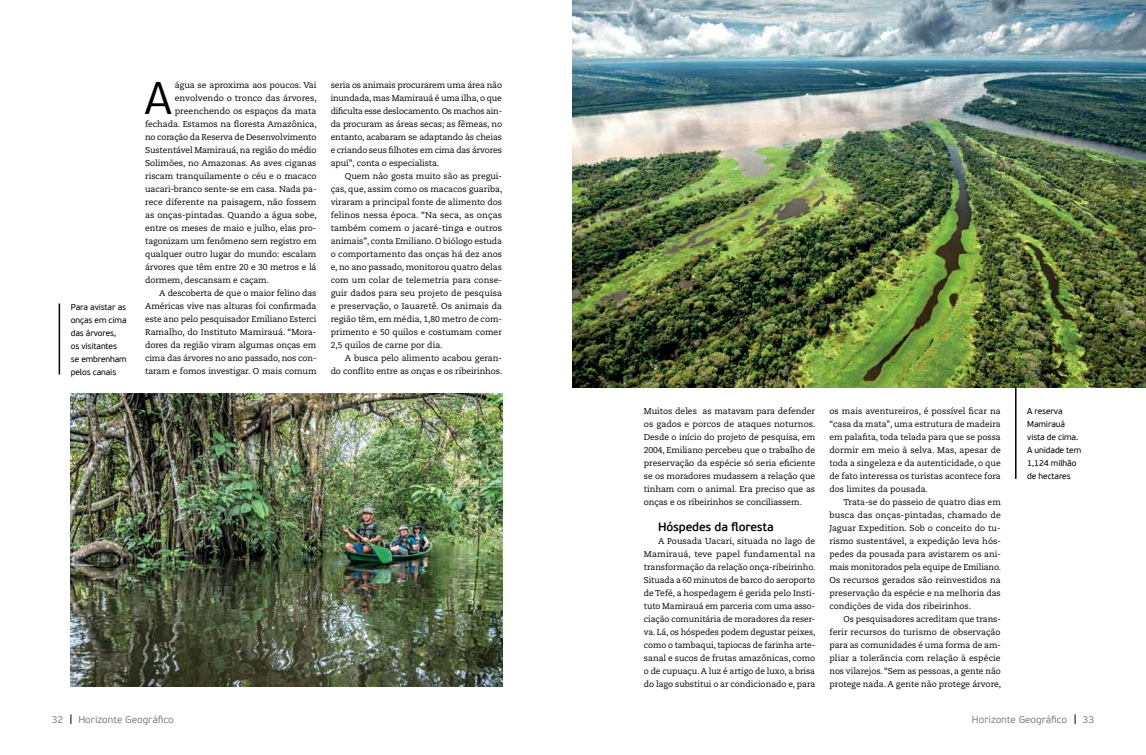
<style>
.page{position:relative;width:1146px;height:755px;background:#fff}
.page>*{position:absolute;margin:0;border:0;box-sizing:border-box;transform-origin:0 0}
.t1{font:300 45.6px "PF Beau Sans Pro";color:#000}
.t2{font:600 12px "PF Beau Sans Pro";letter-spacing:-.01em;color:#000}
.t3{font:10px "PF Beau Sans Pro";color:#808285}
.t4{font:8.5px/13px "Caecilia LT Std";letter-spacing:-.01em;color:#000;text-align:justify}
.t5{font:8.5px/13px "PF Beau Sans Pro";letter-spacing:-.015em;color:#000}
</style>
<div class="page">
<hr style="left:1014px;top:374px;width:2px;height:104px;background:#000">
<hr style="left:59px;top:303px;width:1px;height:71px;background:#000">
<img style="left:573px;top:0;width:572px;height:387px">
<img style="left:70px;top:393px;width:432px;height:293px">
<p class="t5" style="left:71px;top:300px;width:57px">Para avistar as onças em cima das árvores,<br>os visitantes se embrenham pelos canais</p>
<h1 class="t1" style="left:144px;top:72px;width:29px">A</h1>
<p class="t4" style="left:175px;top:79px;width:143px">água se aproxima aos poucos. Vai</p>
<p class="t4" style="left:175px;top:92px;width:143px">envolvendo o tronco das árvores,</p>
<p class="t4" style="left:175px;top:105px;width:143px">preenchendo os espaços da mata</p>
<p class="t4" style="left:145px;top:118px;width:173px">fechada. Estamos na floresta Amazônica,</p>
<p class="t4" style="left:145px;top:131px;width:173px">no coração da Reserva de Desenvolvimento</p>
<p class="t4" style="left:145px;top:144px;width:173px">Sustentável Mamirauá, na região do médio</p>
<p class="t4" style="left:145px;top:157px;width:173px">Solimões, no Amazonas. As aves ciganas</p>
<p class="t4" style="left:145px;top:170px;width:173px">riscam tranquilamente o céu e o macaco</p>
<p class="t4" style="left:145px;top:183px;width:173px">uacari-branco sente-se em casa. Nada pa-</p>
<p class="t4" style="left:145px;top:196px;width:173px">rece diferente na paisagem, não fossem</p>
<p class="t4" style="left:145px;top:209px;width:173px">as onças-pintadas. Quando a água sobe,</p>
<p class="t4" style="left:145px;top:222px;width:173px">entre os meses de maio e julho, elas pro-</p>
<p class="t4" style="left:145px;top:235px;width:173px">tagonizam um fenômeno sem registro em</p>
<p class="t4" style="left:145px;top:248px;width:173px">qualquer outro lugar do mundo: escalam</p>
<p class="t4" style="left:145px;top:261px;width:173px">árvores que têm entre 20 e 30 metros e lá</p>
<p class="t4" style="left:145px;top:274px;width:125px">dormem, descansam e caçam.</p>
<p class="t4" style="left:159px;top:287px;width:159px">A descoberta de que o maior felino das</p>
<p class="t4" style="left:145px;top:300px;width:173px">Américas vive nas alturas foi confirmada</p>
<p class="t4" style="left:145px;top:313px;width:173px">este ano pelo pesquisador Emiliano Esterci</p>
<p class="t4" style="left:145px;top:326px;width:173px">Ramalho, do Instituto Mamirauá. “Mora-</p>
<p class="t4" style="left:145px;top:339px;width:173px">dores da região viram algumas onças em</p>
<p class="t4" style="left:145px;top:352px;width:173px">cima das árvores no ano passado, nos con-</p>
<p class="t4" style="left:145px;top:365px;width:173px">taram e fomos investigar. O mais comum</p>
<p class="t4" style="left:330px;top:79px;width:173px">seria os animais procurarem uma área não inundada, mas Mamirauá é uma ilha, o que dificulta esse deslocamento. Os machos ain&shy;da procuram as áreas secas; as fêmeas, no entanto, acabaram se adaptando às cheias e criando seus filhotes em cima das árvores apuí”, conta o especialista.</p>
<p class="t4" style="left:330px;top:170px;width:173px;text-indent:14px">Quem não gosta muito são as pregui&shy;ças, que, assim como os macacos guariba, viraram a principal fonte de alimento dos felinos nessa época. “Na seca, as onças também comem o jacaré-tinga e outros animais”, conta Emiliano. O biólogo estuda o comportamento das onças há dez anos e, no ano passado, monitorou quatro delas com um colar de telemetria para conse&shy;guir dados para seu projeto de pesquisa e preservação, o Iauaretê. Os animais da região têm, em média, 1,80 metro de com&shy;primento e 50 quilos e costumam comer 2,5 quilos de carne por dia.</p>
<p class="t4" style="left:330px;top:352px;width:173px;text-align:right">A busca pelo alimento acabou geran-<br>do conflito entre as onças e os ribeirinhos.</p>
<p class="t4" style="left:643px;top:404px;width:173px">Muitos deles as matavam para defender os gados e porcos de ataques noturnos.<br>Desde o início do projeto de pesquisa, em 2004, Emiliano percebeu que o trabalho de preservação da espécie só seria eficiente se os moradores mudassem a relação que tinham com o animal. Era preciso que as onças e os ribeirinhos se conciliassem.</p>
<h2 class="t2" style="left:658px;top:519px;width:117px">Hóspedes da floresta</h2>
<p class="t4" style="left:643px;top:534px;width:173px;text-indent:14px">A Pousada Uacari, situada no lago de Mamirauá, teve papel fundamental na transformação da relação onça-ribeirinho.<br>Situada a 60 minutos de barco do aeroporto de Tefé, a hospedagem é gerida pelo Insti&shy;tuto Mamirauá em parceria com uma asso&shy;ciação comunitária de moradores da reser&shy;va. Lá, os hóspedes podem degustar peixes, como o tambaqui, tapiocas de farinha arte&shy;sanal e sucos de frutas amazônicas, como o de cupuaçu. A luz é artigo de luxo, a brisa do lago substitui o ar condicionado e, para</p>
<p class="t4" style="left:829px;top:404px;width:173px">os mais aventureiros, é possível ficar na “casa da mata”, uma estrutura de madeira em palafita, toda telada para que se possa dormir em meio à selva. Mas, apesar de toda a singeleza e da autenticidade, o que de fato interessa os turistas acontece fora dos limites da pousada.</p>
<p class="t4" style="left:829px;top:495px;width:173px;text-indent:14px">Trata-se do passeio de quatro dias em busca das onças-pintadas, chamado de Jaguar Expedition. Sob o conceito do tu&shy;rismo sustentável, a expedição leva hós&shy;pedes da pousada para avistarem os ani&shy;mais monitorados pela equipe de Emiliano.<br>Os recursos gerados são reinvestidos na preservação da espécie e na melhoria das condições de vida dos ribeirinhos.</p>
<p class="t4" style="left:829px;top:612px;width:173px;text-indent:14px">Os pesquisadores acreditam que trans&shy;ferir recursos do turismo de observação para as comunidades é uma forma de am&shy;pliar a tolerância com relação à espécie nos vilarejos. “Sem as pessoas, a gente não protege nada. A gente não protege árvore,</p>
<p class="t5" style="left:1027px;top:404px;width:55px">A reserva<br>Mamirauá vista de cima.<br>A unidade tem<br>1,124 milhão de hectares</p>
<p class="t3" style="left:52px;top:713px;width:13px">32</p>
<p class="t3" style="left:78px;top:713px;width:97px">Horizonte Geográfico</p>
<p class="t3" style="left:971px;top:713px;width:97px">Horizonte Geográfico</p>
<p class="t3" style="left:1082px;top:713px;width:13px">33</p>
</div>
